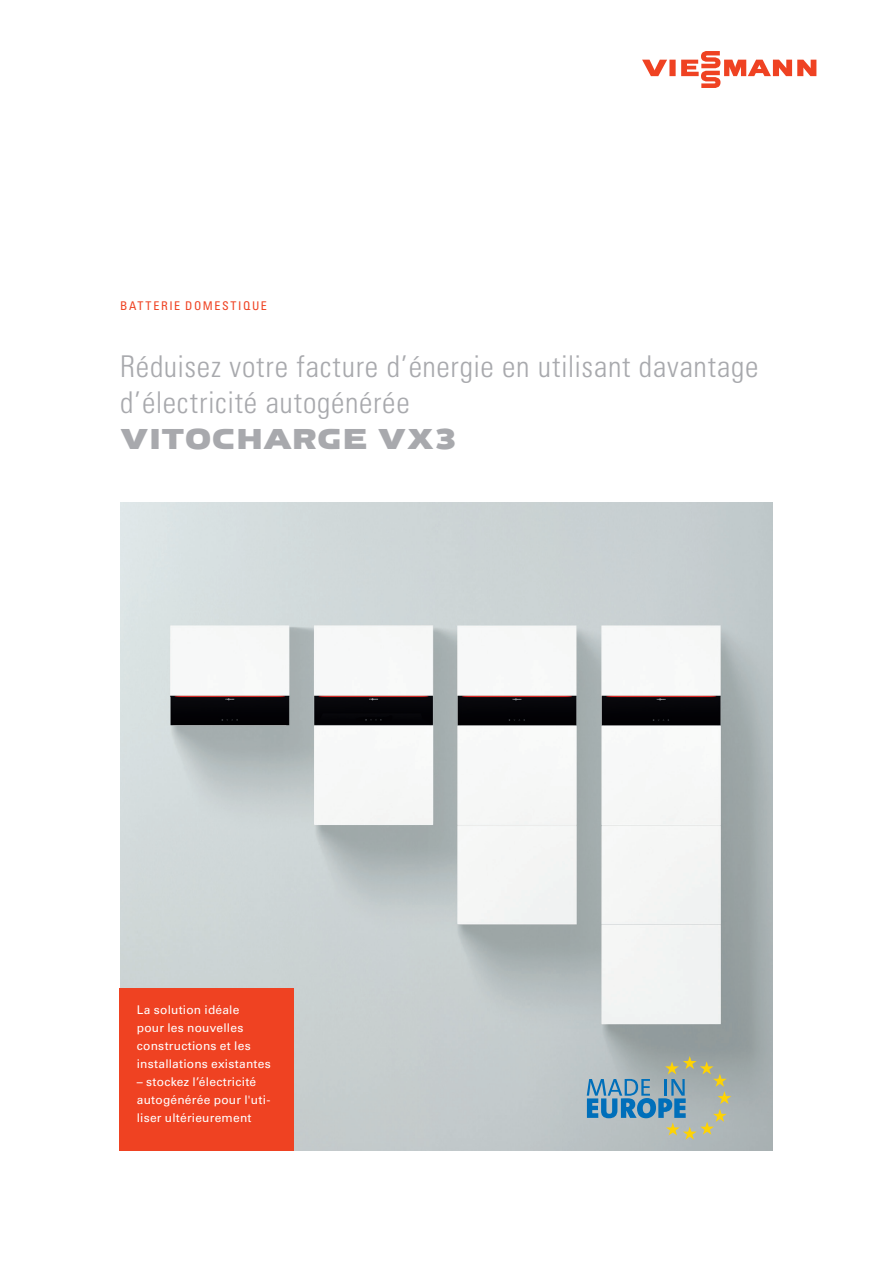
<style>
.page{position:relative;width:893px;height:1263px;background:#fff}
.page>*{position:absolute;margin:0;border:0;box-sizing:border-box;transform-origin:0 0}
.t1{font:30px/36px "Univers LTCYR 47 Light Cond";letter-spacing:.025em;color:#a8a9ad}
.t2{font:700 30px "Viessmann";letter-spacing:.025em;color:#a8a9ad}
.t3{font:12px/18px "Univers LTCYR 55 Roman";letter-spacing:.015em;color:#fff}
.t4{font:condensed 12px "Univers LTCYR 57";letter-spacing:.135em;color:#ef4222}
</style>
<div class="page">
<svg style="left:642px;top:51px;width:174px;height:37px"></svg>
<img style="left:120px;top:503px;width:653px;height:648px">
<div style="left:120px;top:989px;width:174px;height:162px;background:#ef4222"></div>
<svg style="left:587px;top:1056px;width:144px;height:84px;background:#97acaf"></svg>
<p class="t4" style="left:120px;top:298px;width:148px">BATTERIE DOMESTIQUE</p>
<h1 class="t1" style="left:120px;top:346px;width:640px">Réduisez votre facture d’énergie en utilisant davantage d’électricité autogénérée</h1>
<h1 class="t2" style="left:120px;top:418px;width:338px">VITOCHARGE VX3</h1>
<p class="t3" style="left:137px;top:1000px;width:135px">La solution idéale<br>pour les nouvelles constructions et les installations existantes</p>
<p class="t3" style="left:137px;top:1072px;width:135px">– stockez l’électricité autogénérée pour l'uti&shy;liser ultérieurement</p>
</div>
